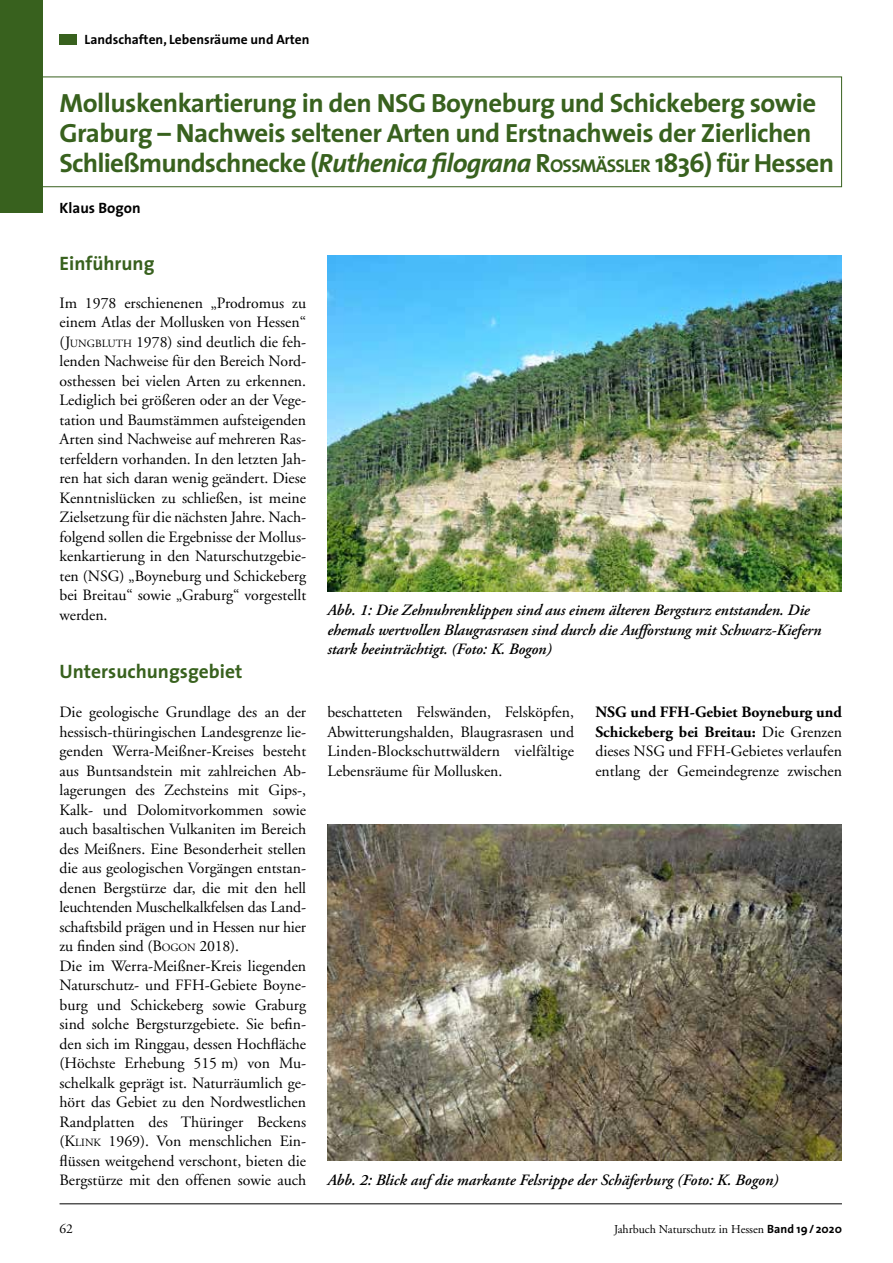
<style>
.page{position:relative;width:893px;height:1263px;background:#fff}
.page>*{position:absolute;margin:0;border:0;box-sizing:border-box;transform-origin:0 0}
.t1{font:700 26.4px/30px "The Sans";letter-spacing:-.02em;color:#38611e}
.t2{font:700 19.5px "The Sans";color:#38611e}
.t3{font:15.75px/19.5px "Adobe Garamond";color:#000;text-align:justify}
.t4{font:italic 600 15.75px/19.5px "Adobe Garamond Pro";letter-spacing:-.005em;color:#000}
.t5{font:700 15.75px/19.5px "Adobe Garamond Pro";color:#000}
.t6{font:700 15px "The Sans";color:#000}
.t7{font:700 13.5px "The Sans";color:#000}
.t8{font:13.5px "Adobe Garamond";color:#000}
.t9{font:12px "Adobe Garamond";color:#000}
.s1{font-style:italic}
.s2{font-style:inherit}
.s3{font-size:18.45px}
.s4{font-size:10.95px}
.s5{font-family:"Adobe Garamond";font-weight:400}
.s6{font-family:"The Sans";font-weight:700}
</style>
<div class="page">
<hr style="left:60px;top:1203px;width:782px;height:1px;background:#000">
<div style="left:0;top:77px;width:842px;height:110px;border:1px solid #38611e"></div>
<div style="left:60px;top:34px;width:17px;height:10px;background:#38611e"></div>
<div style="left:0;top:0;width:43px;height:213px;background:#38611e"></div>
<img style="left:327px;top:255px;width:515px;height:336px">
<img style="left:327px;top:825px;width:515px;height:336px">
<p class="t7" style="left:85px;top:28px;width:226px">Landschaften, Lebensräume und Arten</p>
<h1 class="t1" style="left:60px;top:87px;width:776px">Molluskenkartierung in den NSG Boyneburg und Schickeberg sowie<br>Graburg – Nachweis seltener Arten und Erstnachweis der Zierlichen<br>Schließmundschnecke (<span class="s1">Ruthenica filograna</span> <span class="s2">R</span><span class="s3">OSSMÄSSLER</span> 1836) für Hessen</h1>
<p class="t6" style="left:60px;top:195px;width:83px">Klaus Bogon</p>
<p class="t2" style="left:60px;top:247px;width:97px">Einführung</p>
<p class="t3" style="left:60px;top:293px;width:248px">Im 1978 erschienenen „Prodromus zu einem Atlas der Mollusken von Hessen“ (J<span class="s4">UNGBLUTH</span> 1978) sind deutlich die feh&shy;lenden Nachweise für den Bereich Nord&shy;osthessen bei vielen Arten zu erkennen.<br>Lediglich bei größeren oder an der Vege&shy;tation und Baumstämmen aufsteigenden Arten sind Nachweise auf mehreren Ras&shy;terfeldern vorhanden. In den letzten Jah&shy;ren hat sich daran wenig geändert. Diese Kenntnislücken zu schließen, ist meine Zielsetzung für die nächsten Jahre. Nach&shy;folgend sollen die Ergebnisse der Mollus&shy;kenkartierung in den Naturschutzgebie&shy;ten (NSG) „Boyneburg und Schickeberg bei Breitau“ sowie „Graburg“ vorgestellt werden.</p>
<p class="t4" style="left:327px;top:601px;width:495px">Abb. 1: Die Zehnuhrenklippen sind aus einem älteren Bergsturz entstanden. Die ehemals wertvollen Blaugrasrasen sind durch die Aufforstung mit Schwarz-Kiefern stark beeinträchtigt. (Foto: K. Bogon)</p>
<p class="t2" style="left:60px;top:655px;width:184px">Untersuchungsgebiet</p>
<p class="t3" style="left:60px;top:703px;width:248px;text-align:left">Die geologische Grundlage des an der hessisch-thüringischen Landesgrenze lie&shy;genden Werra-Meißner-Kreises besteht aus Buntsandstein mit zahlreichen Ab&shy;lagerungen des Zechsteins mit Gips-, Kalk- und Dolomitvorkommen sowie auch basaltischen Vulkaniten im Bereich des Meißners. Eine Besonderheit stellen die aus geologischen Vorgängen entstan&shy;denen Bergstürze dar, die mit den hell leuchtenden Muschelkalkfelsen das Land&shy;schaftsbild prägen und in Hessen nur hier zu finden sind (<span class="s2">B</span><span class="s4">OGON</span> 2018).<br>Die im Werra-Meißner-Kreis liegenden Naturschutz- und FFH-Gebiete Boyne&shy;burg und Schickeberg sowie Graburg sind solche Bergsturzgebiete. Sie befin&shy;den sich im Ringgau, dessen Hochfläche (Höchste Erhebung 515 m) von Mu&shy;schelkalk geprägt ist. Naturräumlich ge&shy;hört das Gebiet zu den Nordwestlichen Randplatten des Thüringer Beckens (<span class="s2">K</span><span class="s4">LINK</span> 1969). Von menschlichen Ein&shy;flüssen weitgehend verschont, bieten die Bergstürze mit den offenen sowie auch</p>
<p class="t3" style="left:327px;top:703px;width:248px">beschatteten Felswänden, Felsköpfen, Abwitterungshalden, Blaugrasrasen und Linden-Blockschuttwäldern vielfältige Lebensräume für Mollusken.</p>
<p class="t5" style="left:595px;top:703px;width:248px">NSG und FFH-Gebiet Boyneburg und<br>Schickeberg bei Breitau: <span class="s5">Die Grenzen</span></p>
<p class="t3" style="left:595px;top:742px;width:248px">dieses NSG und FFH-Gebietes verlaufen entlang der Gemeindegrenze zwischen</p>
<p class="t4" style="left:327px;top:1171px;width:453px">Abb. 2: Blick auf die markante Felsrippe der Schäferburg (Foto: K. Bogon)</p>
<p class="t8" style="left:60px;top:1222px;width:15px">62</p>
<p class="t9" style="left:614px;top:1223px;width:229px">Jahrbuch Naturschutz in Hessen <span class="s6">Band 19/ 2020</span></p>
</div>
